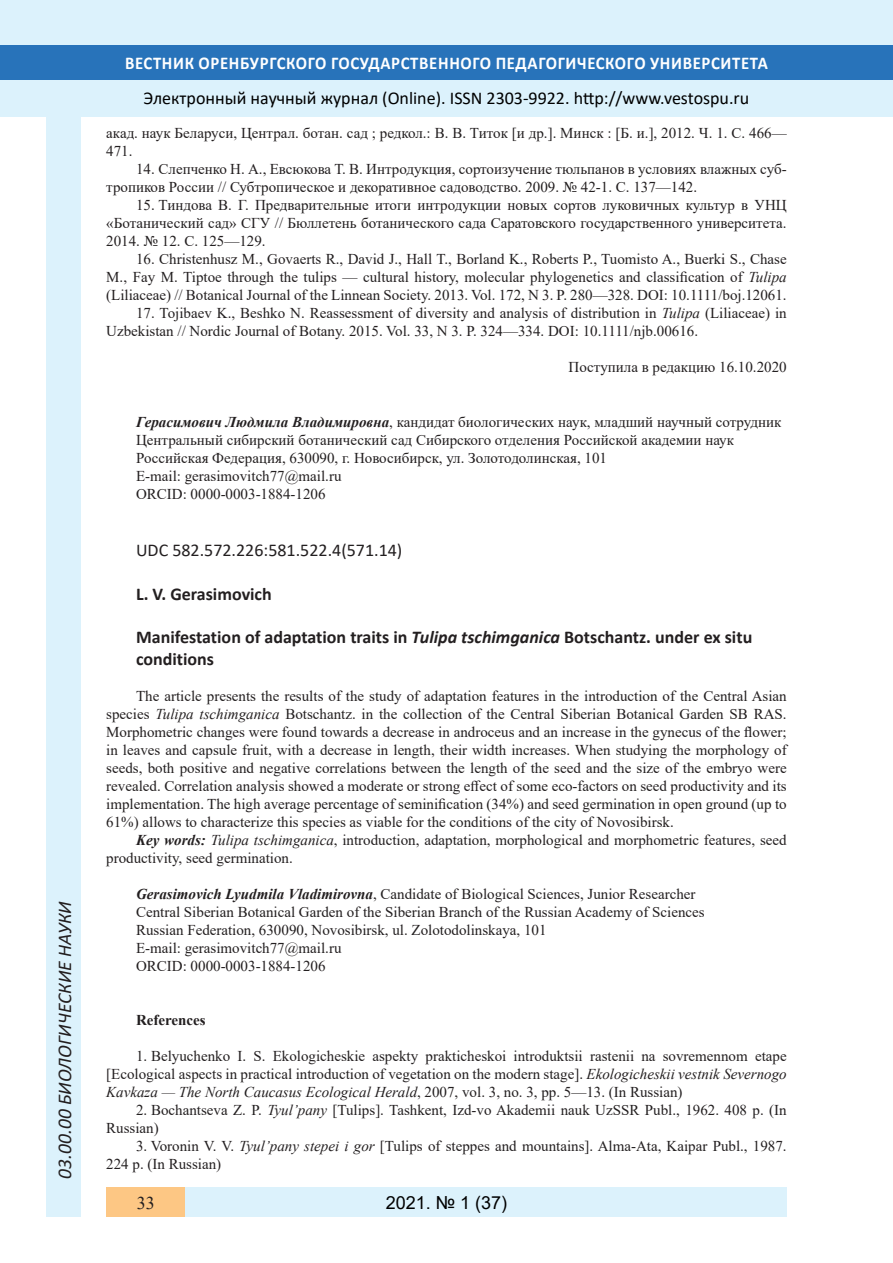
<style>
.page{position:relative;width:893px;height:1263px;background:#fff}
.page>*{position:absolute;margin:0;border:0;box-sizing:border-box;transform-origin:0 0}
.t1{font:italic 19.5px "Calibri";color:#231f20}
.Заголовок_2{font:700 18px/21.6px "Calibri";color:#231f20}
.t2{font:18px "Calibri";color:#000}
.t3{font:700 18px "Calibri";letter-spacing:.04em;color:#fff;scale:.93 1}
.Заголовок_2-2{font:18px "Calibri";color:#231f20}
.t4{font:18px "Arial";color:#000}
.t5{font:18px "Times New Roman";color:#231f20}
.литература{font:15px/18px "Times New Roman";color:#231f20}
.литература-2{font:700 15px "Times New Roman";color:#231f20}
.s1{font-style:italic}
.s2{font-weight:700;font-style:italic}
</style>
<div class="page">
<div style="left:0;top:0;width:893px;height:116px;background:#dcf2fc"></div>
<div style="left:0;top:45px;width:893px;height:34px;background:#2873ba"></div>
<div style="left:47px;top:116px;width:34px;height:1101px;background:#dcf2fc"></div>
<div style="left:106px;top:1188px;width:681px;height:29px;background:#dcf2fc"></div>
<div style="left:106px;top:1188px;width:79px;height:29px;background:#fdc784"></div>
<h1 class="t1" style="left:51px;top:1179px;width:279px;rotate:-90deg">03.00.00 БИОЛОГИЧЕСКИЕ НАУКИ</h1>
<p class="t3" style="left:125px;top:50px;width:693px">ВЕСТНИК ОРЕНБУРГСКОГО ГОСУДАРСТВЕННОГО ПЕДАГОГИЧЕСКОГО УНИВЕРСИТЕТА</p>
<p class="t2" style="left:144px;top:85px;width:607px">Электронный научный журнал (Online). ISSN 2303-9922. http://www.vestospu.ru</p>
<p class="литература" style="left:106px;top:123px;width:682px">акад. наук Беларуси, Централ. ботан. сад ; редкол.: В. В. Титок [и др.]. Минск : [Б. и.], 2012. Ч. 1. С. 466—<br>471.</p>
<p class="литература" style="left:106px;top:160px;width:682px;text-indent:30px">14. Слепченко Н. А., Евсюкова Т. В. Интродукция, сортоизучение тюльпанов в условиях влажных суб&shy;тропиков России // Субтропическое и декоративное садоводство. 2009. № 42-1. С. 137—142.</p>
<p class="литература" style="left:106px;top:196px;width:682px;text-align:justify;text-indent:30px">15. Тиндова В. Г. Предварительные итоги интродукции новых сортов луковичных культур в УНЦ «Ботанический сад» СГУ // Бюллетень ботанического сада Саратовского государственного университета.<br>2014. № 12. С. 125—129.</p>
<p class="литература" style="left:106px;top:250px;width:682px;text-align:justify;text-indent:30px">16. Christenhusz M., Govaerts R., David J., Hall T., Borland K., Roberts P., Tuomisto A., Buerki S., Chase M., Fay M. Tiptoe through the tulips — cultural history, molecular phylogenetics and classification of <span class="s1">Tulipa </span>(Liliaceae) // Botanical Journal of the Linnean Society. 2013. Vol. 172, N 3. P. 280—328. DOI: 10.1111/boj.12061.</p>
<p class="литература" style="left:106px;top:304px;width:682px;text-indent:30px">17. Tojibaev K., Beshko N. Reassessment of diversity and analysis of distribution in <span class="s1">Tulipa</span> (Liliaceae) in<br>Uzbekistan // Nordic Journal of Botany. 2015. Vol. 33, N 3. P. 324—334. DOI: 10.1111/njb.00616.</p>
<p class="литература" style="left:569px;top:358px;width:220px">Поступила в редакцию 16.10.2020</p>
<p class="литература" style="left:136px;top:412px;width:647px"><span class="s2">Герасимович Людмила Владимировна</span>, кандидат биологических наук, младший научный сотрудник</p>
<p class="литература" style="left:136px;top:430px;width:599px">Центральный сибирский ботанический сад Сибирского отделения Российской академии наук</p>
<p class="литература" style="left:136px;top:448px;width:472px">Российская Федерация, 630090, г. Новосибирск, ул. Золотодолинская, 101</p>
<p class="литература" style="left:136px;top:466px;width:207px">E-mail: gerasimovitch77@mail.ru</p>
<p class="литература" style="left:136px;top:484px;width:191px">ORCID: 0000-0003-1884-1206</p>
<p class="Заголовок_2-2" style="left:136px;top:538px;width:268px">UDC 582.572.226:581.522.4(571.14)</p>
<p class="Заголовок_2" style="left:136px;top:583px;width:137px">L. V. Gerasimovich</p>
<p class="Заголовок_2" style="left:136px;top:626px;width:618px">Manifestation of adaptation traits in <span class="s1">Tulipa tschimganica</span> Botschantz. under ex situ conditions</p>
<p class="литература" style="left:106px;top:686px;width:682px;text-align:justify;text-indent:30px">The article presents the results of the study of adaptation features in the introduction of the Central Asian species <span class="s1">Tulipa tschimganica</span> Botschantz. in the collection of the Central Siberian Botanical Garden SB RAS.<br>Morphometric changes were found towards a decrease in androceus and an increase in the gynecus of the flower; in leaves and capsule fruit, with a decrease in length, their width increases. When studying the morphology of seeds, both positive and negative correlations between the length of the seed and the size of the embryo were revealed. Correlation analysis showed a moderate or strong effect of some eco-factors on seed productivity and its implementation. The high average percentage of seminification (34%) and seed germination in open ground (up to 61%) allows to characterize this species as viable for the conditions of the city of Novosibirsk.</p>
<p class="литература" style="left:106px;top:830px;width:682px;text-indent:30px"><span class="s2">Key words:</span> <span class="s1">Tulipa tschimganica</span>, introduction, adaptation, morphological and morphometric features, seed productivity, seed germination.</p>
<p class="литература" style="left:136px;top:884px;width:561px"><span class="s2">Gerasimovich Lyudmila Vladimirovna</span>, Candidate of Biological Sciences, Junior Researcher</p>
<p class="литература" style="left:136px;top:902px;width:570px">Central Siberian Botanical Garden of the Siberian Branch of the Russian Academy of Sciences</p>
<p class="литература" style="left:136px;top:920px;width:412px">Russian Federation, 630090, Novosibirsk, ul. Zolotodolinskaya, 101</p>
<p class="литература" style="left:136px;top:938px;width:207px">E-mail: gerasimovitch77@mail.ru</p>
<p class="литература" style="left:136px;top:956px;width:191px">ORCID: 0000-0003-1884-1206</p>
<p class="литература-2" style="left:136px;top:1009px;width:71px">References</p>
<p class="литература" style="left:106px;top:1047px;width:682px;text-align:justify;text-indent:30px">1. Belyuchenko I. S. Ekologicheskie aspekty prakticheskoi introduktsii rastenii na sovremennom etape [Ecological aspects in practical introduction of vegetation on the modern stage]. <span class="s1">Ekologicheskii vestnik Severnogo Kavkaza — The North Caucasus Ecological Herald</span>, 2007, vol. 3, no. 3, pp. 5—13. (In Russian)</p>
<p class="литература" style="left:106px;top:1101px;width:682px;text-indent:30px">2. Bochantseva Z. P. <span class="s1">Tyul’pany</span> [Tulips]. Tashkent, Izd-vo Akademii nauk UzSSR Publ., 1962. 408 p. (In<br>Russian)</p>
<p class="литература" style="left:106px;top:1137px;width:682px;text-indent:30px">3. Voronin V. V. <span class="s1">Tyul’pany stepei i gor</span> [Tulips of steppes and mountains]. Alma-Ata, Kaipar Publ., 1987.<br>224 p. (In Russian)</p>
<p class="t5" style="left:137px;top:1190px;width:19px">33</p>
<p class="t4" style="left:386px;top:1190px;width:123px">2021. № 1 (37)</p>
</div>
